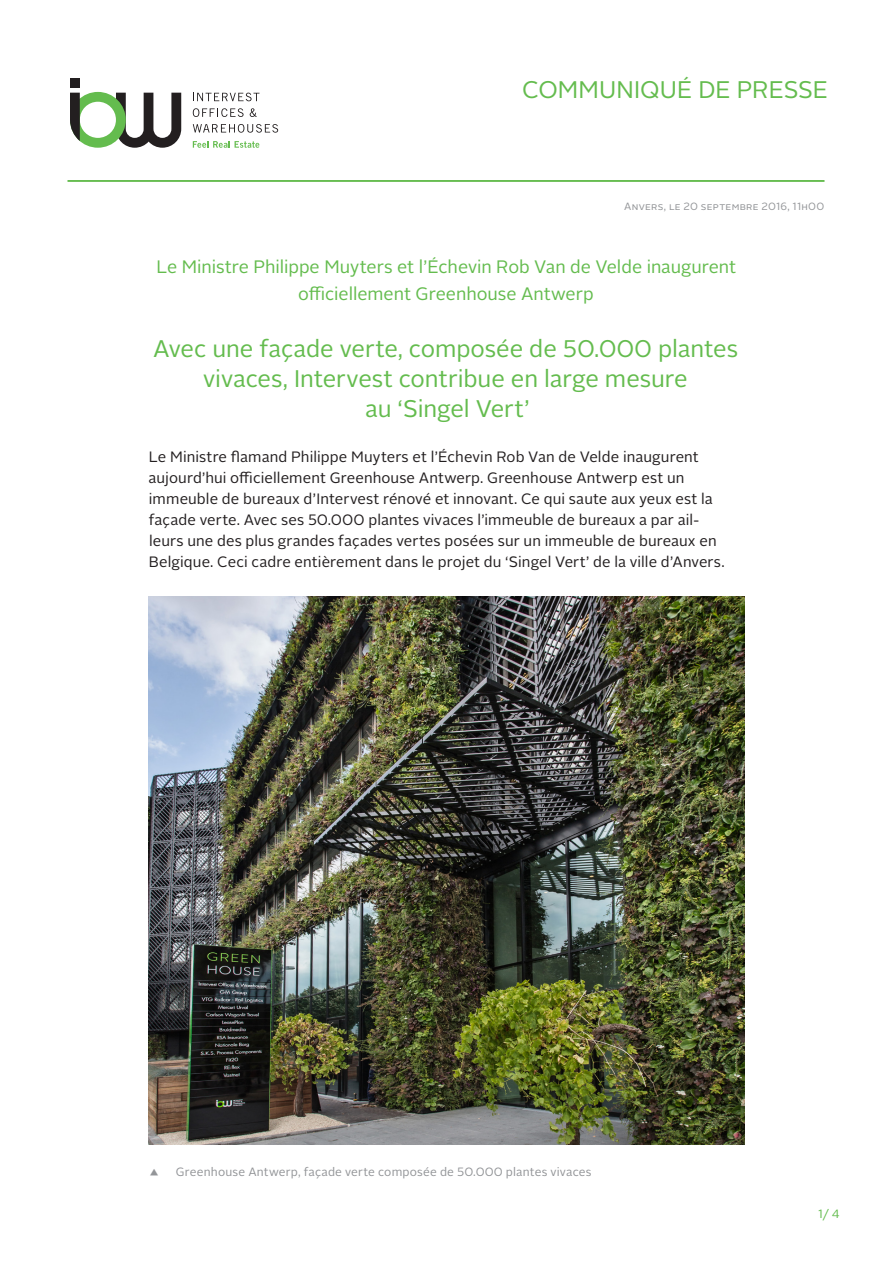
<style>
.page{position:relative;width:893px;height:1263px;background:#fff}
.page>*{position:absolute;margin:0;border:0;box-sizing:border-box;transform-origin:0 0}
.T3_no_Number{font:24px/30px "Alright Sans";letter-spacing:-.005em;color:#64bc4e;text-align:center}
.hoofding_PB{font:24px "Alright Sans";letter-spacing:.005em;color:#64bc4e}
.T3_no_Number-2{font:18px/27px "Alright Sans";letter-spacing:-.005em;color:#64bc4e;text-align:center}
.body{font:15px/21px "Alright Sans";letter-spacing:.005em;color:#231f20}
.bijzet_tekst{font:12px "Alright Sans";letter-spacing:.015em;color:#939598}
.Paginanummers{font:12px "Alright Sans";color:#64bc4e}
.Datum{font:10.5px "Alright Sans";letter-spacing:.025em;color:#939598}
</style>
<div class="page">
<hr style="left:68px;top:180px;width:756px;height:2px;background:#64bc4e">
<svg style="left:70px;top:92px;width:111px;height:56px"></svg>
<div style="left:70px;top:78px;width:10px;height:10px;background:#231f20"></div>
<svg style="left:193px;top:108px;width:51px;height:9px"></svg>
<svg style="left:250px;top:108px;width:7px;height:9px"></svg>
<svg style="left:193px;top:124px;width:85px;height:9px"></svg>
<svg style="left:193px;top:141px;width:66px;height:7px"></svg>
<svg style="left:193px;top:93px;width:66px;height:8px"></svg>
<img style="left:149px;top:596px;width:595px;height:549px">
<p class="hoofding_PB" style="left:522px;top:74px;width:307px">COMMUNIQUÉ DE PRESSE</p>
<p class="Datum" style="left:624px;top:199px;width:202px">Anvers, le 20 septembre 2016, 11h00</p>
<p class="T3_no_Number-2" style="left:156px;top:254px;width:581px">Le Ministre Philippe Muyters et l’Échevin Rob Van de Velde inaugurent officiellement Greenhouse Antwerp</p>
<p class="T3_no_Number" style="left:153px;top:334px;width:587px">Avec une façade verte, composée de 50.000 plantes vivaces, Intervest contribue en large mesure<br>au ‘Singel Vert’</p>
<p class="body" style="left:149px;top:447px;width:578px">Le Ministre flamand Philippe Muyters et l’Échevin Rob Van de Velde inaugurent aujourd’hui officiellement Greenhouse Antwerp. Greenhouse Antwerp est un immeuble de bureaux d’Intervest rénové et innovant. Ce qui saute aux yeux est la façade verte. Avec ses 50.000 plantes vivaces l’immeuble de bureaux a par ail&shy;leurs une des plus grandes façades vertes posées sur un immeuble de bureaux en Belgique. Ceci cadre entièrement dans le projet du ‘Singel Vert’ de la ville d’Anvers.</p>
<p class="bijzet_tekst" style="left:149px;top:1164px;width:444px">▲ Greenhouse Antwerp, façade verte composée de 50.000 plantes vivaces</p>
<p class="Paginanummers" style="left:818px;top:1206px;width:23px">1/ 4</p>
</div>
